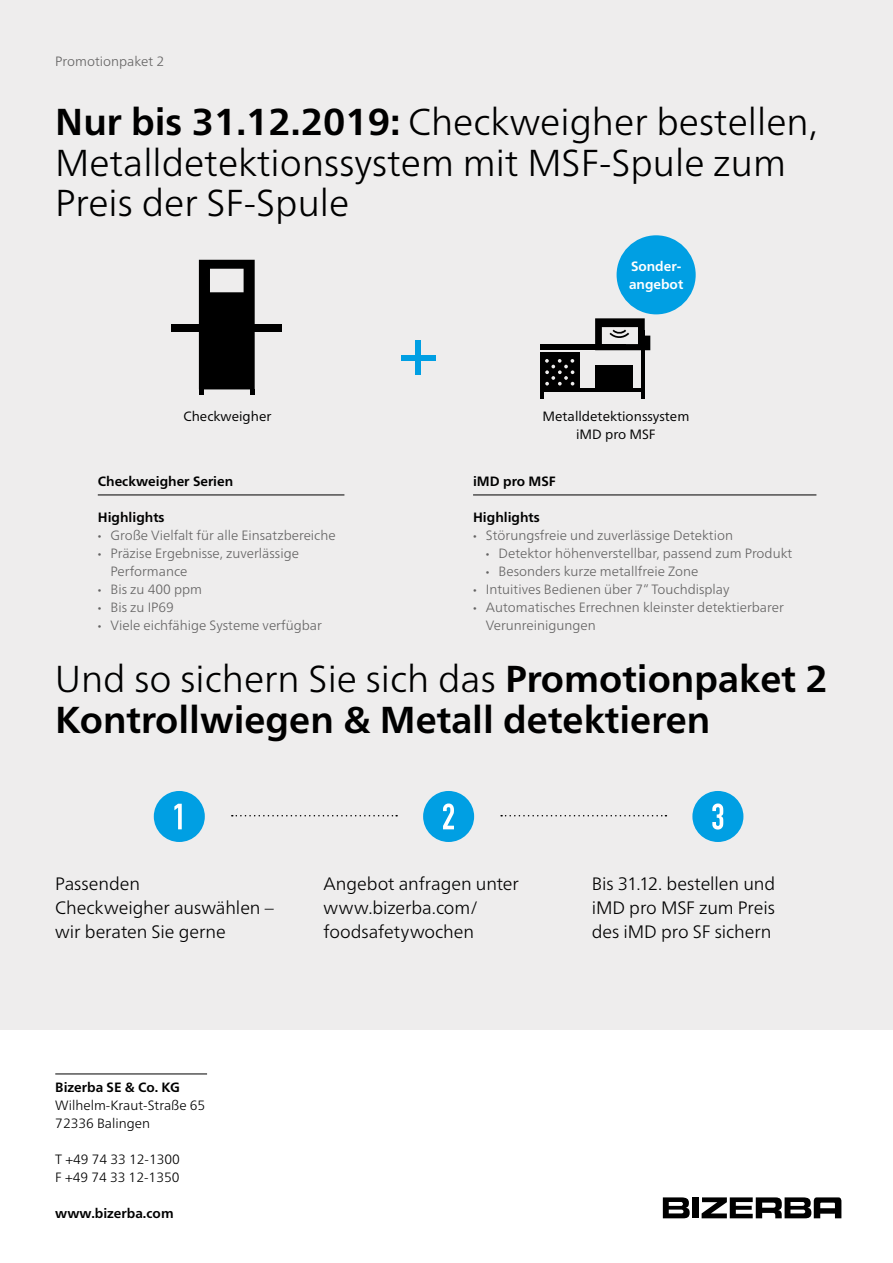
<style>
.page{position:relative;width:893px;height:1263px;background:#fff}
.page>*{position:absolute;margin:0;border:0;box-sizing:border-box;transform-origin:0 0}
.Head_25_27_Bold_K{font:300 37.5px/40.5px "Neue Frutiger LT Pro";color:#000}
.Head_25_27_Bold_K-2{font:700 37.5px/40.5px "Neue Frutiger LT Pro";color:#000}
.Anlesetext_16_22_K{font:300 18px/24px "Neue Frutiger LT Pro";letter-spacing:-.005em;color:#000}
.Copyhead_9_12_Bold_K{font:300 13.5px/18px "Neue Frutiger LT Pro";color:#646363}
.Adresse_9_12_K{font:300 13.5px/18px "Neue Frutiger LT Pro";color:#000}
.Copy_9_12_Grau{font:13.5px/18px "Neue Frutiger LT Pro";color:#000;text-align:center}
.Copyhead___Linie{font:700 13.5px "Neue Frutiger LT Pro";color:#000}
.Copy_9_12_Grau-2{font:300 13.5px "Neue Frutiger LT Pro";color:#646363}
.Adresse_9_12_K-2{font:700 13.5px "Neue Frutiger LT Pro";color:#000}
.t1{font:700 13.5px/18px "Neue Frutiger LT Pro";color:#fff}
.Copyhead_9_12_Bold_K-2{font:700 13.5px "Neue Frutiger LT Pro";color:#000}
.Copyhead___Linie-2{font:7.5px "Neue Frutiger LT Pro";color:#646363}
.s1{font-weight:700}
.s2{font-weight:400;font-size:7.5px}
.s3{font-weight:300}
</style>
<div class="page">
<div style="left:0;top:0;width:893px;height:1029px;background:#eeeded"></div>
<svg style="left:702px;top:1197px;width:139px;height:21px"></svg>
<div style="left:692px;top:1197px;width:6px;height:21px;background:#000"></div>
<svg style="left:663px;top:1197px;width:27px;height:21px"></svg>
<hr style="left:55px;top:1073px;width:152px;height:1px;background:#000">
<div style="left:154px;top:791px;width:51px;height:51px;background:#009fe3;border-radius:50%"></div>
<svg style="left:174px;top:804px;width:8px;height:25px"></svg>
<div style="left:423px;top:791px;width:51px;height:51px;background:#009fe3;border-radius:50%"></div>
<svg style="left:443px;top:803px;width:11px;height:26px"></svg>
<div style="left:692px;top:791px;width:51px;height:51px;background:#009fe3;border-radius:50%"></div>
<svg style="left:712px;top:803px;width:11px;height:26px"></svg>
<svg style="left:232px;top:815px;width:165px;height:1px"></svg>
<svg style="left:501px;top:815px;width:165px;height:1px"></svg>
<hr style="left:98px;top:495px;width:246px;height:1px;background:#000">
<hr style="left:473px;top:495px;width:343px;height:1px;background:#000">
<div style="left:415px;top:341px;width:6px;height:34px;background:#009fe3"></div>
<div style="left:401px;top:355px;width:34px;height:5px;background:#009fe3"></div>
<div style="left:172px;top:324px;width:110px;height:8px;background:#000"></div>
<svg style="left:199px;top:260px;width:56px;height:134px"></svg>
<svg style="left:595px;top:318px;width:55px;height:32px"></svg>
<hr style="left:540px;top:385px;width:4px;height:13px;background:#000">
<hr style="left:641px;top:329px;width:4px;height:69px;background:#000">
<hr style="left:574px;top:388px;width:69px;height:4px;background:#000">
<div style="left:540px;top:344px;width:85px;height:6px;background:#000"></div>
<div style="left:540px;top:353px;width:39px;height:39px;background:#000"></div>
<div style="left:595px;top:366px;width:38px;height:26px;background:#000"></div>
<svg style="left:545px;top:359px;width:29px;height:26px"></svg>
<div style="left:617px;top:235px;width:79px;height:79px;background:#009fe3;border-radius:50%"></div>
<p class="Copy_9_12_Grau-2" style="left:55px;top:53px;width:110px">Promotionpaket 2</p>
<p class="Head_25_27_Bold_K" style="left:55px;top:102px;width:764px"><span class="s1">Nur bis 31.12.2019:</span> Checkweigher bestellen,<br>Metalldetektionssystem mit MSF-Spule zum<br>Preis der SF-Spule</p>
<p class="t1" style="left:629px;top:258px;width:56px">Sonder&shy;angebot</p>
<p class="Copy_9_12_Grau" style="left:183px;top:407px;width:89px">Checkweigher</p>
<p class="Copy_9_12_Grau" style="left:542px;top:407px;width:148px">Metalldetektionssystem iMD pro MSF</p>
<p class="Copyhead___Linie" style="left:98px;top:473px;width:137px">Checkweigher Serien</p>
<p class="Copyhead_9_12_Bold_K-2" style="left:98px;top:509px;width:68px">Highlights</p>
<p class="Copyhead_9_12_Bold_K" style="left:98px;top:526px;width:239px"><span class="s2">•</span> Große Vielfalt für alle Einsatzbereiche</p>
<p class="Copyhead_9_12_Bold_K" style="left:111px;top:544px;width:190px;text-indent:-13px"><span class="s2">•</span> Präzise Ergebnisse, zuverlässige<br>Performance</p>
<p class="Copyhead_9_12_Bold_K" style="left:98px;top:580px;width:106px"><span class="s2">•</span> Bis zu 400 ppm</p>
<p class="Copyhead_9_12_Bold_K" style="left:98px;top:598px;width:78px"><span class="s2">•</span> Bis zu IP69</p>
<p class="Copyhead___Linie-2" style="left:98px;top:621px;width:5px">•</p>
<p class="Copyhead_9_12_Bold_K" style="left:111px;top:616px;width:213px">Viele eichfähige Systeme verfügbar</p>
<p class="Copyhead___Linie" style="left:473px;top:473px;width:84px">iMD pro MSF</p>
<p class="Copyhead___Linie" style="left:473px;top:509px;width:68px">Highlights</p>
<p class="Copyhead_9_12_Bold_K" style="left:473px;top:526px;width:262px"><span class="s2">•</span> Störungsfreie und zuverlässige Detektion</p>
<p class="Copyhead___Linie-2" style="left:486px;top:549px;width:5px">•</p>
<p class="Copyhead_9_12_Bold_K" style="left:499px;top:544px;width:295px">Detektor höhenverstellbar, passend zum Produkt</p>
<p class="Copyhead___Linie-2" style="left:486px;top:567px;width:5px">•</p>
<p class="Copyhead_9_12_Bold_K" style="left:499px;top:562px;width:201px">Besonders kurze metallfreie Zone</p>
<p class="Copyhead___Linie-2" style="left:473px;top:585px;width:5px">•</p>
<p class="Copyhead_9_12_Bold_K" style="left:486px;top:580px;width:245px">Intuitives Bedienen über 7“ Touchdisplay</p>
<p class="Copyhead_9_12_Bold_K" style="left:473px;top:598px;width:312px"><span class="s2">•</span> Automatisches Errechnen kleinster detektierbarer</p>
<p class="Copy_9_12_Grau-2" style="left:486px;top:617px;width:111px">Verunreinigungen</p>
<p class="Head_25_27_Bold_K-2" style="left:55px;top:659px;width:774px"><span class="s3">Und so sichern Sie sich das</span> Promotionpaket 2<br>Kontrollwiegen &amp; Metall detektieren</p>
<p class="Anlesetext_16_22_K" style="left:55px;top:871px;width:220px">Passenden<br>Checkweigher auswählen – wir beraten Sie gerne</p>
<p class="Anlesetext_16_22_K" style="left:323px;top:871px;width:197px">Angebot anfragen unter www.bizerba.com/ foodsafetywochen</p>
<p class="Anlesetext_16_22_K" style="left:592px;top:871px;width:185px;text-align:justify">Bis 31.12. bestellen und iMD pro MSF zum Preis des iMD pro SF sichern</p>
<p class="Adresse_9_12_K" style="left:55px;top:1078px;width:151px"><span class="s1">Bizerba SE &amp; Co. KG<br></span>Wilhelm-Kraut-Straße 65<br>72336 Balingen</p>
<p class="Adresse_9_12_K" style="left:55px;top:1150px;width:126px">T +49 74 33 12-1300<br>F +49 74 33 12-1350</p>
<p class="Adresse_9_12_K-2" style="left:55px;top:1205px;width:120px">www.bizerba.com</p>
</div>
